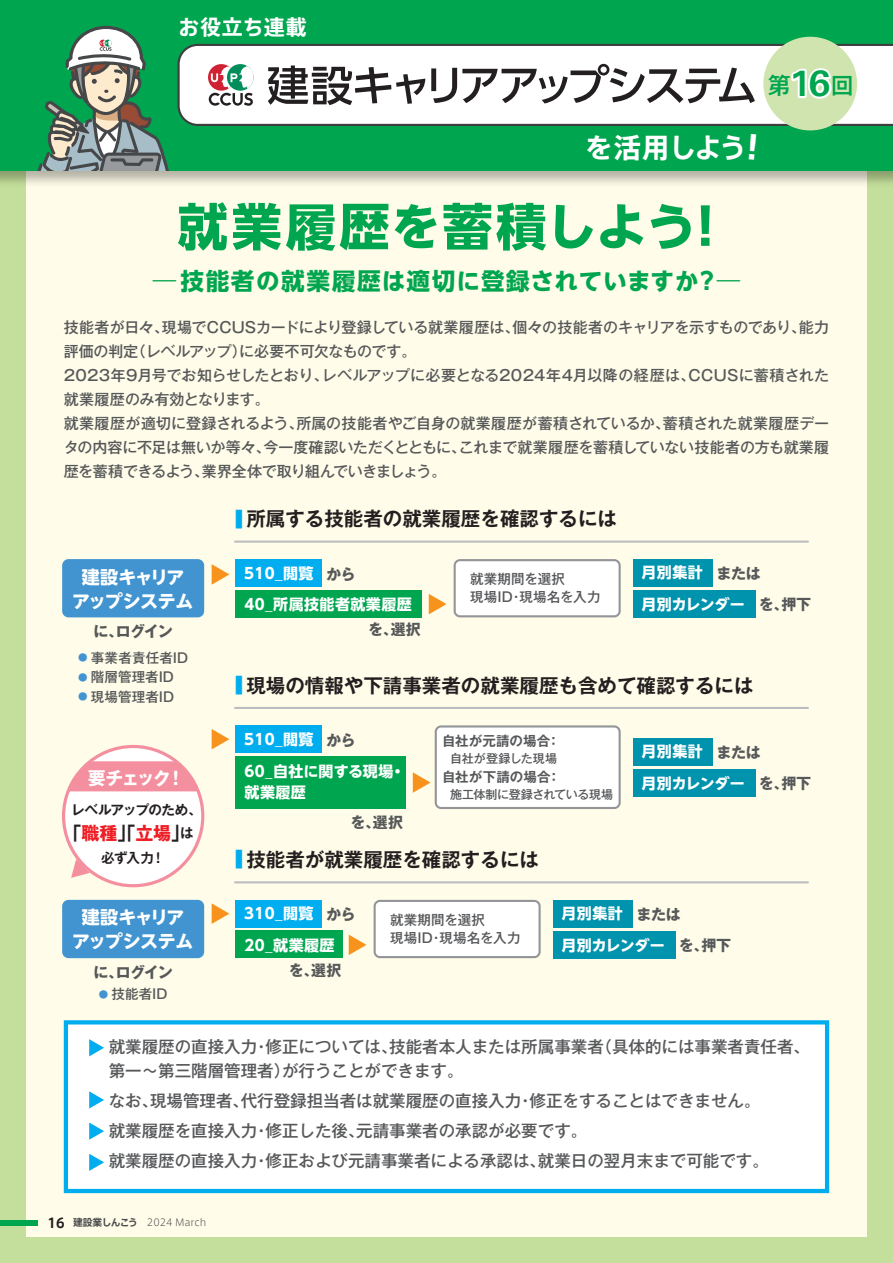
<style>
.page{position:relative;width:893px;height:1263px;background:#fff}
.page>*{position:absolute;margin:0;border:0;box-sizing:border-box;transform-origin:0 0}
.t1{font:700 50.4px "UD Shin Go NT Pr 6 N";letter-spacing:.02em;color:#00a54f}
.t2{font:700 27.6px "Axis Std";letter-spacing:-.03em;color:#fff}
.t3{font:700 23.55px "UD Shin Go NT Pr 6 N";letter-spacing:.05em;color:#00a54f}
.t4{font:500 22.95px "Axis Std";color:#00a54f}
.t5{font:700 21px "Axis Std";letter-spacing:.04em;color:#fff}
.t6{font:700 19.5px "Gothic MB101 Pr 6 N De";color:#231f20}
.t7{font:700 18px/24px "UD Shin Go NT Pr 6 N";letter-spacing:-.025em;color:#fff;text-align:center}
.t8{font:700 18px "Gothic MB101 Pr 6 N";color:#231f20}
.t9{font:700 18px "Gothic MB101 Pr 6 N";letter-spacing:-.11em;color:#fff}
.t10{font:500 16.5px/30px "Gothic MB101 Pr 6 N";color:#57585a}
.t11{font:500 15px/24px "Gothic MB101 Pr 6 N";letter-spacing:-.005em;color:#57585a}
.t12{font:700 15px/21px "UD Shin Go NT Pr 6 N";letter-spacing:.03em;color:#fff}
.t13{font:700 15px/30.8px "Gothic MB101 Pr 6 N";letter-spacing:-.035em;color:#57585a}
.t14{font:700 15px "UD Shin Go NT Pr 6 N";letter-spacing:-.01em;color:#fff}
.t15{font:700 15px/31.7px "UD Shin Go NT Pr 6 N";letter-spacing:.01em;color:#fff}
.t16{font:500 13.5px/18px "Gothic MB101 Pr 6 N";letter-spacing:.01em;color:#57585a}
.t17{font:700 13.5px "Gothic MB101 Pr 6 N De";letter-spacing:.005em;color:#57585a}
.t18{font:700 13.5px "Gothic MB101 Pr 6 N De";letter-spacing:-.04em;color:#231f20}
.t19{font:500 12px "Gothic MB101 Pr 6 N";letter-spacing:-.015em;color:#57585a}
.t20{font:500 12px "Gothic MB101 Pr 6 N";letter-spacing:.01em;color:#57585a}
.t21{font:300 9.75px "Axis Std";color:#4b4c4d}
.s1{font-weight:300}
.s2{font-family:"Univers";font-weight:700;font-size:36.75px}
.s3{font-family:"Koz Go Pr 6 N";font-weight:400;font-size:23.4px;color:#00aeef}
.s4{font-size:9.45px;color:#4194d0}
.s5{color:#ee1d23}
.s6{font-family:"Gothic MB101 Pr 6 N De";font-size:13.5px}
.s7{font-weight:700;font-size:13.5px;color:#231f20}
.s8{font-weight:700}
</style>
<div class="page">
<div style="left:0;top:170px;width:893px;height:1093px;background:#fffde9"></div>
<div style="left:0;top:0;width:26px;height:1263px;background:#c4df9b"></div>
<div style="left:867px;top:0;width:26px;height:1263px;background:#c4df9b"></div>
<div style="left:0;top:1237px;width:893px;height:26px;background:#c4df9b"></div>
<img style="left:0;top:170px;width:893px;height:14px">
<div style="left:0;top:0;width:893px;height:170px;background:#00a54f"></div>
<svg style="left:179px;top:43px;width:714px;height:84px"></svg>
<svg style="left:208px;top:64px;width:27px;height:27px"></svg>
<svg style="left:209px;top:65px;width:45px;height:41px"></svg>
<svg style="left:268px;top:65px;width:157px;height:40px"></svg>
<svg style="left:431px;top:64px;width:324px;height:40px"></svg>
<div style="left:763px;top:37px;width:94px;height:93px;background:#cfe4ae;border-radius:50%"></div>
<svg style="left:791px;top:68px;width:41px;height:31px"></svg>
<svg style="left:38px;top:26px;width:141px;height:144px"></svg>
<div style="left:62px;top:559px;width:142px;height:58px;background:#4194d0;border-radius:6px"></div>
<svg style="left:454px;top:559px;width:167px;height:58px"></svg>
<div style="left:235px;top:559px;width:86px;height:28px;background:#00aeef"></div>
<hr style="left:235px;top:540px;width:573px;height:3px;background:#bcbdc0">
<svg style="left:64px;top:1020px;width:765px;height:173px;fill:#fff"></svg>
<svg style="left:89px;top:1039px;width:15px;height:17px"></svg>
<svg style="left:89px;top:1091px;width:15px;height:17px"></svg>
<svg style="left:89px;top:1122px;width:15px;height:18px"></svg>
<svg style="left:89px;top:1154px;width:15px;height:17px"></svg>
<div style="left:633px;top:559px;width:79px;height:28px;background:#0093ad"></div>
<div style="left:633px;top:590px;width:122px;height:28px;background:#0093ad"></div>
<div style="left:235px;top:590px;width:187px;height:27px;background:#00a54f"></div>
<div style="left:62px;top:900px;width:142px;height:58px;background:#4194d0;border-radius:6px"></div>
<svg style="left:212px;top:564px;width:17px;height:21px"></svg>
<svg style="left:212px;top:729px;width:17px;height:20px"></svg>
<svg style="left:429px;top:594px;width:18px;height:20px"></svg>
<svg style="left:374px;top:900px;width:167px;height:58px"></svg>
<div style="left:235px;top:900px;width:86px;height:27px;background:#00aeef"></div>
<div style="left:553px;top:900px;width:79px;height:27px;background:#0093ad"></div>
<div style="left:553px;top:931px;width:122px;height:28px;background:#0093ad"></div>
<div style="left:235px;top:930px;width:107px;height:28px;background:#00a54f"></div>
<svg style="left:349px;top:934px;width:17px;height:21px"></svg>
<div style="left:235px;top:725px;width:86px;height:28px;background:#00aeef"></div>
<hr style="left:235px;top:707px;width:573px;height:2px;background:#bcbdc0">
<div style="left:633px;top:738px;width:79px;height:27px;background:#0093ad"></div>
<div style="left:633px;top:769px;width:122px;height:28px;background:#0093ad"></div>
<div style="left:235px;top:756px;width:170px;height:53px;background:#00a54f"></div>
<svg style="left:413px;top:725px;width:208px;height:84px"></svg>
<svg style="left:212px;top:903px;width:17px;height:21px"></svg>
<hr style="left:235px;top:881px;width:573px;height:2px;background:#bcbdc0">
<svg style="left:62px;top:745px;width:142px;height:142px"></svg>
<div style="left:0;top:1219px;width:38px;height:6px;background:#00a54f"></div>
<h3 class="t5" style="left:178px;top:11px;width:130px">お役立ち連載</h3>
<h2 class="t2" style="left:585px;top:126px;width:163px">を活用しよう</h2>
<h1 class="t1" style="left:178px;top:185px;width:554px">就業履歴を蓄積しよう！</h1>
<h3 class="t3" style="left:147px;top:262px;width:601px"><span class="s1">－</span>技能者の就業履歴は適切に登録されていますか？<span class="s1">－</span></h3>
<h3 class="t4" style="left:768px;top:68px;width:87px">第<span class="s2">16</span>回</h3>
<p class="t11" style="left:64px;top:315px;width:767px">技能者が日々、現場でCCUSカードにより登録している就業履歴は、個々の技能者のキャリアを示すものであり、能力評価の判定（レベルアップ）に必要不可欠なものです。<br>2023年9月号でお知らせしたとおり、レベルアップに必要となる2024年4月以降の経歴は、CCUSに蓄積された就業履歴のみ有効となります。<br>就業履歴が適切に登録されるよう、所属の技能者やご自身の就業履歴が蓄積されているか、蓄積された就業履歴データの内容に不足は無いか等々、今一度確認いただくとともに、これまで就業履歴を蓄積していない技能者の方も就業履歴を蓄積できるよう、業界全体で取り組んでいきましょう。</p>
<h3 class="t6" style="left:235px;top:503px;width:383px"><span class="s3">■</span> 所属する技能者の就業履歴を確認するには</h3>
<p class="t7" style="left:72px;top:564px;width:123px">建設キャリアアップシステム</p>
<p class="t12" style="left:244px;top:562px;width:71px">510_閲覧</p>
<p class="t12" style="left:642px;top:562px;width:63px">月別集計</p>
<p class="t13" style="left:326px;top:558px;width:31px">から</p>
<p class="t13" style="left:759px;top:558px;width:54px;text-indent:-42px">または<br>を、押下</p>
<p class="t13" style="left:368px;top:613px;width:54px">を、選択</p>
<p class="t16" style="left:470px;top:569px;width:132px">就業期間を選択<br>現場ID・現場名を入力</p>
<p class="t12" style="left:245px;top:594px;width:169px">40_所属技能者就業履歴</p>
<p class="t14" style="left:642px;top:592px;width:105px">月別カレンダー</p>
<p class="t13" style="left:93px;top:616px;width:81px">に、ログイン</p>
<p class="t16" style="left:78px;top:648px;width:111px"><span class="s4">●</span> 事業者責任者ID</p>
<p class="t16" style="left:78px;top:667px;width:97px"><span class="s4">●</span> 階層管理者ID</p>
<p class="t16" style="left:78px;top:687px;width:97px"><span class="s4">●</span> 現場管理者ID</p>
<p class="t9" style="left:88px;top:763px;width:99px">要チェック！</p>
<p class="t18" style="left:71px;top:798px;width:132px">レベルアップのため、</p>
<p class="t8" style="left:64px;top:818px;width:132px">「<span class="s5">職種</span>」「<span class="s5">立場</span>」<span class="s6">は</span></p>
<p class="t18" style="left:101px;top:846px;width:65px">必ず入力！</p>
<p class="t7" style="left:72px;top:905px;width:123px">建設キャリアアップシステム</p>
<p class="t13" style="left:93px;top:956px;width:81px">に、ログイン</p>
<p class="t16" style="left:99px;top:984px;width:70px"><span class="s4">●</span> 技能者ID</p>
<h3 class="t6" style="left:235px;top:669px;width:520px"><span class="s3">■</span> 現場の情報や下請事業者の就業履歴も含めて確認するには</h3>
<p class="t12" style="left:244px;top:728px;width:71px">510_閲覧</p>
<p class="t15" style="left:642px;top:735px;width:105px">月別集計<br>月別カレンダー</p>
<p class="t13" style="left:326px;top:724px;width:31px">から</p>
<p class="t17" style="left:442px;top:729px;width:120px">自社が元請の場合：</p>
<p class="t20" style="left:450px;top:748px;width:109px">自社が登録した現場</p>
<p class="t17" style="left:442px;top:765px;width:120px">自社が下請の場合：</p>
<p class="t19" style="left:450px;top:784px;width:165px">施工体制に登録されている現場</p>
<p class="t13" style="left:759px;top:737px;width:54px;text-indent:-42px">または<br>を、押下</p>
<p class="t12" style="left:245px;top:760px;width:162px">60_自社に関する現場・就業履歴</p>
<p class="t13" style="left:350px;top:806px;width:54px">を、選択</p>
<h3 class="t6" style="left:235px;top:843px;width:305px"><span class="s3">■</span> 技能者が就業履歴を確認するには</h3>
<p class="t12" style="left:244px;top:903px;width:71px">310_閲覧</p>
<p class="t12" style="left:562px;top:902px;width:63px">月別集計</p>
<p class="t12" style="left:245px;top:934px;width:91px">20_就業履歴</p>
<p class="t14" style="left:562px;top:933px;width:105px">月別カレンダー</p>
<p class="t13" style="left:326px;top:899px;width:31px">から</p>
<p class="t13" style="left:679px;top:899px;width:54px;text-indent:-42px">または<br>を、押下</p>
<p class="t13" style="left:289px;top:954px;width:54px">を、選択</p>
<p class="t16" style="left:390px;top:910px;width:132px">就業期間を選択<br>現場ID・現場名を入力</p>
<p class="t10" style="left:109px;top:1034px;width:703px;line-height:24px">就業履歴の直接入力・修正については、技能者本人または所属事業者（具体的には事業者責任者、第一～第三階層管理者）が行うことができます。</p>
<p class="t10" style="left:109px;top:1085px;width:662px">なお、現場管理者、代行登録担当者は就業履歴の直接入力・修正をすることはできません。就業履歴を直接入力・修正した後、元請事業者の承認が必要です。<br>就業履歴の直接入力・修正および元請事業者による承認は、就業日の翌月末まで可能です。</p>
<p class="t21" style="left:47px;top:1215px;width:160px"><span class="s7">16</span> <span class="s8">建設業しんこう</span> 2024 March</p>
</div>
